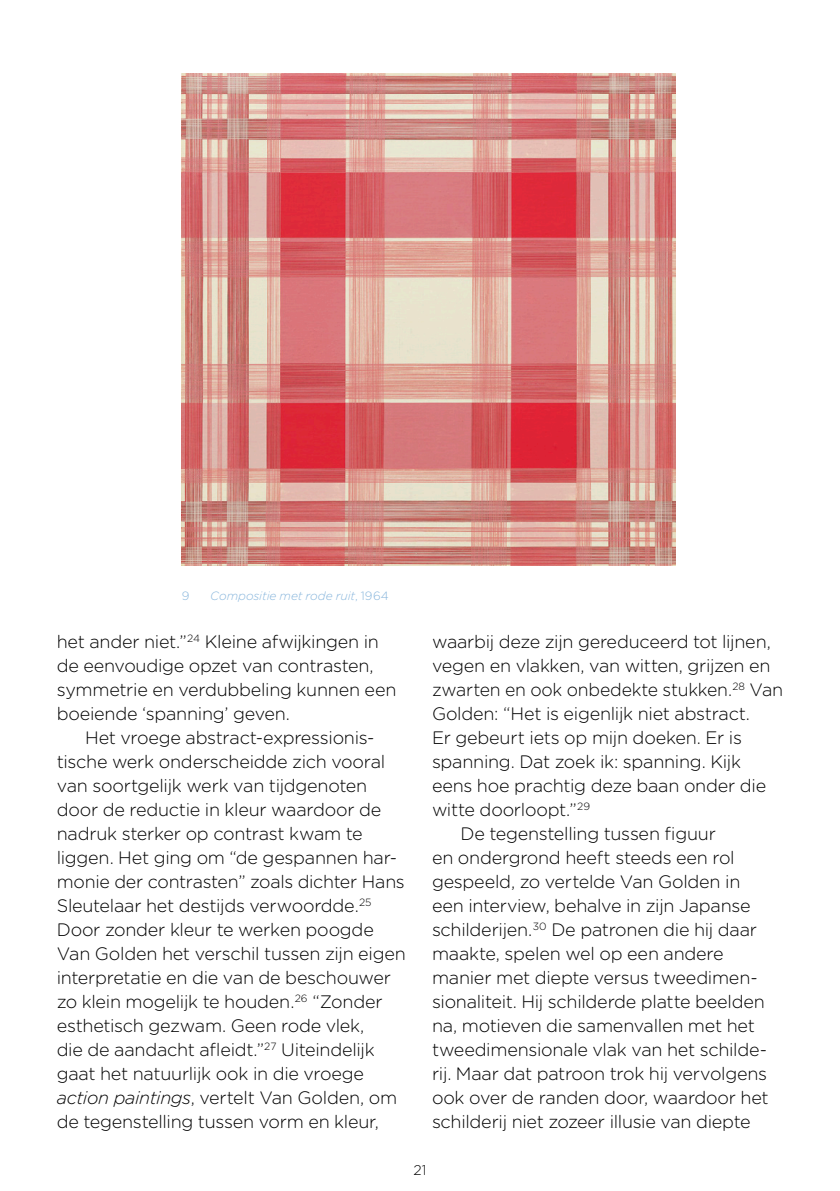
<style>
.page{position:relative;width:840px;height:1191px;background:#fff}
.page>*{position:absolute;margin:0;border:0;box-sizing:border-box;transform-origin:0 0}
.plat{font:300 18px/24px "Gotham Rounded";letter-spacing:-.015em;color:#000}
.t1{font:300 14px "Gotham Rounded";color:#000}
.bijschrift{font:italic 300 12px "Gotham Rounded";letter-spacing:-.005em;color:#88b6dc}
.bijschrift-2{font:300 12px "Gotham Rounded";color:#88b6dc}
.s1{font-style:normal}
.s2{font-style:italic}
</style>
<div class="page">
<img style="left:182px;top:74px;width:493px;height:491px">
<p class="bijschrift-2" style="left:182px;top:588px;width:9px">9</p>
<p class="bijschrift" style="left:210px;top:588px;width:180px">Compositie met rode ruit<span class="s1">, 1964</span></p>
<p class="plat" style="left:57px;top:629px;width:341px">het ander niet.”<sup>24</sup> Kleine afwijkingen in de eenvoudige opzet van contrasten, symmetrie en verdubbeling kunnen een boeiende ‘spanning’ geven.</p>
<p class="plat" style="left:57px;top:725px;width:350px;text-indent:28px">Het vroege abstract-expressionis&shy;tische werk onderscheidde zich vooral van soortgelijk werk van tijdgenoten door de reductie in kleur waardoor de nadruk sterker op contrast kwam te liggen. Het ging om “de gespannen har&shy;monie der contrasten” zoals dichter Hans Sleutelaar het destijds verwoordde.<sup>25<br></sup>Door zonder kleur te werken poogde Van Golden het verschil tussen zijn eigen interpretatie en die van de beschouwer zo klein mogelijk te houden.<sup>26</sup> “Zonder esthetisch gezwam. Geen rode vlek,<br>die de aandacht afleidt.”<sup>27</sup> Uiteindelijk gaat het natuurlijk ook in die vroege <span class="s2">action paintings</span>, vertelt Van Golden, om de tegenstelling tussen vorm en kleur,</p>
<p class="plat" style="left:432px;top:629px;width:352px">waarbij deze zijn gereduceerd tot lijnen, vegen en vlakken, van witten, grijzen en zwarten en ook onbedekte stukken.<sup>28</sup> Van Golden: “Het is eigenlijk niet abstract.<br>Er gebeurt iets op mijn doeken. Er is spanning. Dat zoek ik: spanning. Kijk eens hoe prachtig deze baan onder die witte doorloopt.”<sup>29</sup></p>
<p class="plat" style="left:432px;top:821px;width:338px;text-indent:28px">De tegenstelling tussen figuur<br>en ondergrond heeft steeds een rol gespeeld, zo vertelde Van Golden in een interview, behalve in zijn Japanse schilderijen.<sup>30</sup> De patronen die hij daar maakte, spelen wel op een andere manier met diepte versus tweedimen&shy;sionaliteit. Hij schilderde platte beelden na, motieven die samenvallen met het tweedimensionale vlak van het schilde&shy;rij. Maar dat patroon trok hij vervolgens ook over de randen door, waardoor het schilderij niet zozeer illusie van diepte</p>
<p class="t1" style="left:413px;top:1161px;width:15px">21</p>
</div>
